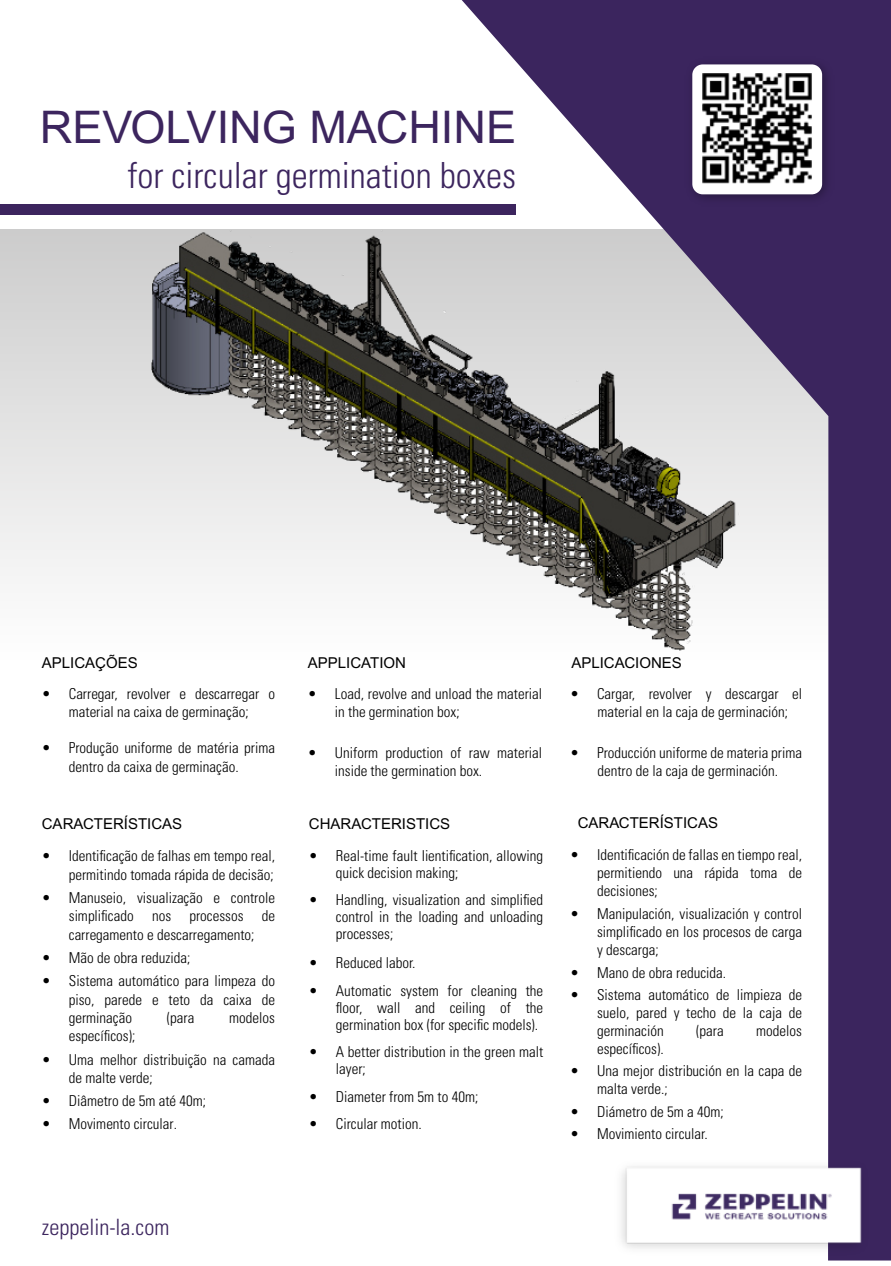
<style>
.page{position:relative;width:891px;height:1266px;background:#fff}
.page>*{position:absolute;margin:0;border:0;box-sizing:border-box;transform-origin:0 0}
.t1{font:45px "Arial";color:#3c255e}
.t2{font:300 condensed 36px "Univers";color:#3c255e}
.t3{font:300 condensed 22.5px "Univers";color:#3c255e}
.t4{font:300 condensed 15px/18px "Univers";color:#000}
.t5{font:15px "Arial";color:#000}
</style>
<div class="page">
<div style="left:0;top:230px;width:863px;height:431px;background:linear-gradient(to bottom,#ccc,#fffefe)"></div>
<svg style="left:436px;top:0;width:455px;height:1150px"></svg>
<div style="left:0;top:204px;width:516px;height:11px;background:#3c255e"></div>
<img style="left:152px;top:229px;width:587px;height:424px">
<img style="left:684px;top:56px;width:151px;height:151px">
<div style="left:692px;top:64px;width:130px;height:130px;background:#fff;border-radius:10px"></div>
<img style="left:702px;top:74px;width:110px;height:110px">
<img style="left:621px;top:1150px;width:270px;height:111px">
<h1 class="t1" style="left:40px;top:110px;width:478px">REVOLVING MACHINE</h1>
<h2 class="t2" style="left:127px;top:162px;width:390px">for circular germination boxes</h2>
<p class="t5" style="left:42px;top:656px;width:97px">APLICAÇÕES</p>
<p class="t5" style="left:308px;top:656px;width:100px">APPLICATION</p>
<p class="t5" style="left:571px;top:656px;width:112px">APLICACIONES</p>
<p class="t4" style="left:42px;top:686px;width:235px;text-align:center">• Carregar, revolver e descarregar o material na caixa de germinação;</p>
<p class="t4" style="left:69px;top:740px;width:208px;text-indent:-27px">• Produção uniforme de matéria prima dentro da caixa de germinação.</p>
<p class="t5" style="left:42px;top:817px;width:142px">CARACTERÍSTICAS</p>
<p class="t4" style="left:42px;top:847px;width:235px;line-height:18.5px;text-align:right">• Identificação de falhas em tempo real, permitindo tomada rápida de decisão;</p>
<p class="t4" style="left:69px;top:889px;width:208px;line-height:18.5px;text-align:justify;text-indent:-27px">• Manuseio, visualização e controle simplificado nos processos de carregamento e descarregamento;</p>
<p class="t4" style="left:42px;top:949px;width:150px">• Mão de obra reduzida;</p>
<p class="t4" style="left:69px;top:972px;width:208px;line-height:18.5px;text-align:justify;text-indent:-27px">• Sistema automático para limpeza do piso, parede e teto da caixa de germinação</p>
<p class="t4" style="left:167px;top:1009px;width:29px">(para</p>
<p class="t4" style="left:229px;top:1009px;width:47px">modelos</p>
<p class="t4" style="left:69px;top:1028px;width:68px">específicos);</p>
<p class="t4" style="left:69px;top:1051px;width:208px;line-height:18.5px;text-indent:-27px">• Uma melhor distribuição na camada de malte verde;</p>
<p class="t4" style="left:42px;top:1092px;width:166px">• Diâmetro de 5m até 40m;</p>
<p class="t4" style="left:42px;top:1115px;width:137px">• Movimento circular.</p>
<h3 class="t3" style="left:42px;top:1218px;width:129px">zeppelin-la.com</h3>
<p class="t4" style="left:335px;top:686px;width:209px;text-indent:-27px">• Load, revolve and unload the material in the germination box;</p>
<p class="t4" style="left:335px;top:744px;width:209px;text-indent:-27px">• Uniform production of raw material inside the germination box.</p>
<p class="t4" style="left:597px;top:686px;width:206px;text-indent:-27px">• Cargar, revolver y descargar el material en la caja de germinación;</p>
<p class="t4" style="left:570px;top:744px;width:234px;text-align:center">• Producción uniforme de materia prima dentro de la caja de germinación.</p>
<p class="t5" style="left:309px;top:818px;width:143px">CHARACTERISTICS</p>
<p class="t5" style="left:578px;top:816px;width:142px">CARACTERÍSTICAS</p>
<p class="t4" style="left:597px;top:847px;width:207px;text-align:justify;text-indent:-27px">• Identificación de fallas en tiempo real, permitiendo una rápida toma de decisiones;</p>
<p class="t4" style="left:597px;top:905px;width:207px;text-align:justify;text-indent:-27px">• Manipulación, visualización y control simplificado en los procesos de carga y descarga;</p>
<p class="t4" style="left:570px;top:964px;width:158px">• Mano de obra reducida.</p>
<p class="t4" style="left:597px;top:987px;width:207px;text-align:justify;text-indent:-27px">• Sistema automático de limpieza de suelo, pared y techo de la caja de germinación</p>
<p class="t4" style="left:336px;top:848px;width:209px;line-height:17px;text-indent:-27px">• Real-time fault Iientification, allowing quick decision making;</p>
<p class="t4" style="left:336px;top:892px;width:209px;line-height:17px;text-align:justify;text-indent:-27px">• Handling, visualization and simplified control in the loading and unloading processes;</p>
<p class="t4" style="left:309px;top:954px;width:108px">• Reduced labor.</p>
<p class="t4" style="left:336px;top:982px;width:209px;line-height:17px;text-align:justify;text-indent:-27px">• Automatic system for cleaning the floor, wall and ceiling of the germination box (for specific models).</p>
<p class="t4" style="left:336px;top:1044px;width:209px;line-height:17px;text-indent:-27px">• A better distribution in the green malt layer;</p>
<p class="t4" style="left:309px;top:1088px;width:171px">• Diameter from 5m to 40m;</p>
<p class="t4" style="left:309px;top:1116px;width:114px">• Circular motion.</p>
<p class="t4" style="left:696px;top:1022px;width:29px">(para</p>
<p class="t4" style="left:756px;top:1022px;width:47px">modelos</p>
<p class="t4" style="left:597px;top:1040px;width:68px">específicos).</p>
<p class="t4" style="left:597px;top:1063px;width:207px;text-indent:-27px">• Una mejor distribución en la capa de malta verde.;</p>
<p class="t4" style="left:570px;top:1103px;width:155px">• Diámetro de 5m a 40m;</p>
<p class="t4" style="left:570px;top:1126px;width:139px">• Movimiento circular.</p>
</div>
